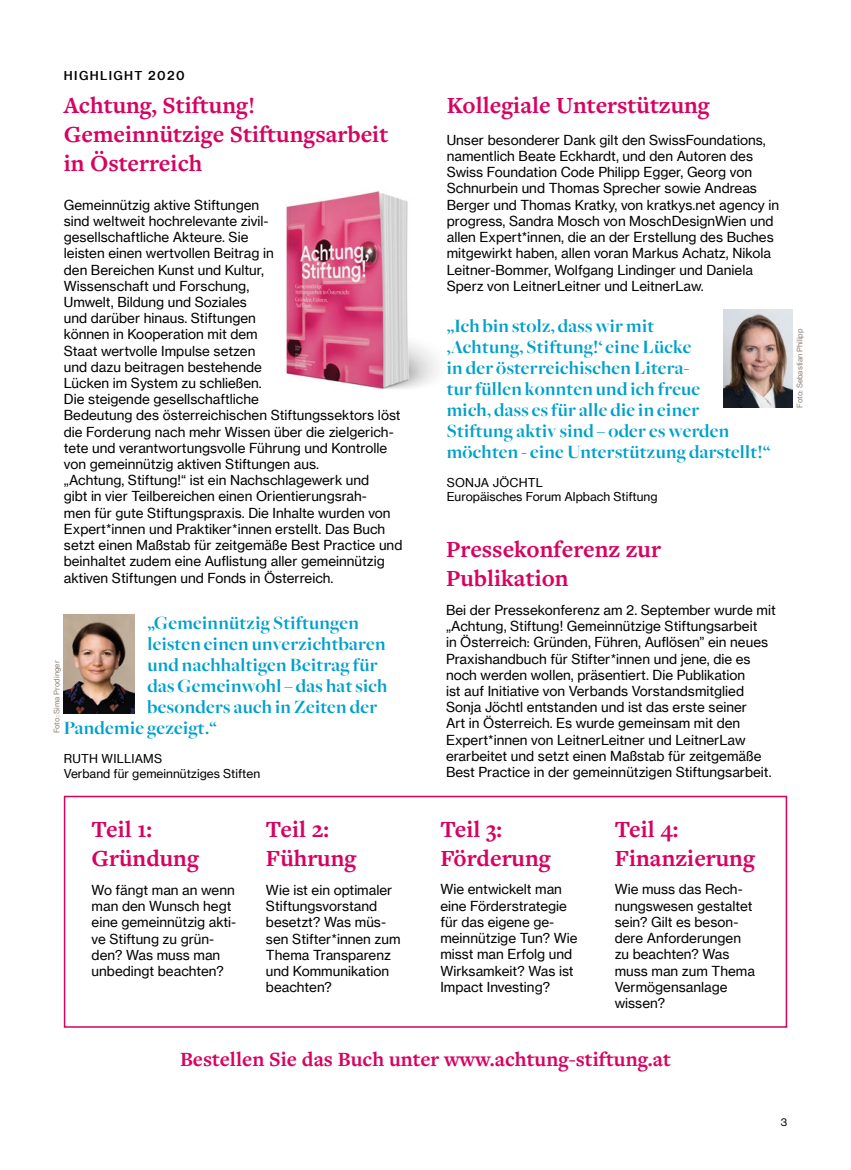
<style>
.page{position:relative;width:851px;height:1170px;background:#fff}
.page>*{position:absolute;margin:0;border:0;box-sizing:border-box;transform-origin:0 0}
.t1{font:700 24px/28.8px "Freight Text Pro";color:#d70361}
.t2{font:700 21px "Freight Text Pro";color:#d70361}
.t3{font:700 19.5px/21px "Freight Big";letter-spacing:.015em;color:#00a0cb}
.t4{font:13.5px/16.2px "N Haas Grotesk TX Pro 55 Rg";color:#000}
.t5{font:12px/14.4px "N Haas Grotesk TX Pro 55 Rg";color:#000}
.t6{font:12px "N Haas Grotesk TX Pro 65 Md";letter-spacing:.115em;color:#000}
.t7{font:10.5px "N Haas Grotesk TX Pro 55 Rg";color:#000}
.t8{font:7.5px "N Haas Grotesk TX Pro 55 Rg";color:#8c8279}
</style>
<div class="page">
<img style="left:723px;top:309px;width:69px;height:99px">
<div style="left:64px;top:795px;width:723px;height:232px;border:2px solid #d60260"></div>
<img style="left:286px;top:191px;width:152px;height:199px">
<img style="left:64px;top:614px;width:71px;height:99px">
<p class="t6" style="left:64px;top:68px;width:122px">HIGHLIGHT 2020</p>
<h1 class="t1" style="left:64px;top:90px;width:326px">Achtung, Stiftung!<br>Gemeinnützige Stiftungsarbeit in Österreich</h1>
<p class="t4" style="left:64px;top:197px;width:340px">Gemeinnützig aktive Stiftungen<br>sind weltweit hochrelevante zivil-<br>gesellschaftliche Akteure. Sie<br>leisten einen wertvollen Beitrag in<br>den Bereichen Kunst und Kultur,<br>Wissenschaft und Forschung,<br>Umwelt, Bildung und Soziales<br>und darüber hinaus. Stiftungen<br>können in Kooperation mit dem<br>Staat wertvolle Impulse setzen<br>und dazu beitragen bestehende<br>Lücken im System zu schließen.<br>Die steigende gesellschaftliche<br>Bedeutung des österreichischen Stiftungssektors löst die Forderung nach mehr Wissen über die zielgerich&shy;tete und verantwortungsvolle Führung und Kontrolle von gemeinnützig aktiven Stiftungen aus.<br>„Achtung, Stiftung!“ ist ein Nachschlagewerk und<br>gibt in vier Teilbereichen einen Orientierungsrah-<br>men für gute Stiftungspraxis. Die Inhalte wurden von Expert*innen und Praktiker*innen erstellt. Das Buch setzt einen Maßstab für zeitgemäße Best Practice und beinhaltet zudem eine Auflistung aller gemeinnützig aktiven Stiftungen und Fonds in Österreich.</p>
<h3 class="t3" style="left:147px;top:613px;width:213px">„Gemeinnützig Stiftungen</h3>
<h3 class="t3" style="left:147px;top:634px;width:239px">leisten einen unverzichtbaren</h3>
<h3 class="t3" style="left:147px;top:655px;width:231px">und nachhaltigen Beitrag für</h3>
<h3 class="t3" style="left:147px;top:676px;width:241px">das Gemeinwohl – das hat sich</h3>
<h3 class="t3" style="left:147px;top:697px;width:231px">besonders auch in Zeiten der</h3>
<h3 class="t3" style="left:64px;top:718px;width:155px">Pandemie gezeigt.“</h3>
<p class="t5" style="left:64px;top:751px;width:198px">RUTH WILLIAMS<br>Verband für gemeinnütziges Stiften</p>
<p class="t8" style="left:52px;top:733px;width:74px;rotate:-90deg">Foto: Sima Prodinger</p>
<h1 class="t1" style="left:92px;top:814px;width:109px">Teil 1:<br>Gründung</h1>
<p class="t4" style="left:92px;top:881px;width:146px">Wo fängt man an wenn man den Wunsch hegt eine gemeinnützig akti&shy;ve Stiftung zu grün&shy;den? Was muss man unbedingt beachten?</p>
<h1 class="t1" style="left:266px;top:814px;width:92px">Teil 2:<br>Führung</h1>
<p class="t4" style="left:266px;top:881px;width:136px">Wie ist ein optimaler<br>Stiftungsvorstand besetzt? Was müs&shy;sen Stifter*innen zum<br>Thema Transparenz und Kommunikation beachten?</p>
<h1 class="t1" style="left:446px;top:90px;width:264px">Kollegiale Unterstützung</h1>
<p class="t4" style="left:446px;top:132px;width:334px">Unser besonderer Dank gilt den SwissFoundations, namentlich Beate Eckhardt, und den Autoren des Swiss Foundation Code Philipp Egger, Georg von Schnurbein und Thomas Sprecher sowie Andreas Berger und Thomas Kratky, von kratkys.net agency in progress, Sandra Mosch von MoschDesignWien und allen Expert*innen, die an der Erstellung des Buches mitgewirkt haben, allen voran Markus Achatz, Nikola Leitner-Bommer, Wolfgang Lindinger und Daniela Sperz von LeitnerLeitner und LeitnerLaw.</p>
<p class="t3" style="left:446px;top:316px;width:325px">„Ich bin stolz, dass wir mit<br>‚Achtung, Stiftung!‘ eine Lücke<br>in der österreichischen Litera-<br>tur füllen konnten und ich freue<br>mich, dass es für alle die in einer Stiftung aktiv sind – oder es werden möchten - eine Unterstützung darstellt!“</p>
<p class="t5" style="left:446px;top:475px;width:212px">SONJA JÖCHTL<br>Europäisches Forum Alpbach Stiftung</p>
<h1 class="t1" style="left:446px;top:534px;width:216px">Pressekonferenz zur<br>Publikation</h1>
<p class="t4" style="left:446px;top:602px;width:331px">Bei der Pressekonferenz am 2. September wurde mit „Achtung, Stiftung! Gemeinnützige Stiftungsarbeit<br>in Österreich: Gründen, Führen, Auflösen” ein neues Praxishandbuch für Stifter*innen und jene, die es noch werden wollen, präsentiert. Die Publikation<br>ist auf Initiative von Verbands Vorstandsmitglied Sonja Jöchtl entstanden und ist das erste seiner<br>Art in Österreich. Es wurde gemeinsam mit den Expert*innen von LeitnerLeitner und LeitnerLaw erarbeitet und setzt einen Maßstab für zeitgemäße Best Practice in der gemeinnützigen Stiftungsarbeit.</p>
<h1 class="t1" style="left:440px;top:813px;width:112px">Teil 3:<br>Förderung</h1>
<p class="t4" style="left:440px;top:881px;width:139px">Wie entwickelt man eine Förderstrategie für das eigene ge&shy;meinnützige Tun? Wie misst man Erfolg und<br>Wirksamkeit? Was ist<br>Impact Investing?</p>
<h1 class="t1" style="left:614px;top:813px;width:142px">Teil 4:<br>Finanzierung</h1>
<p class="t4" style="left:614px;top:881px;width:142px">Wie muss das Rech&shy;nungswesen gestaltet sein? Gilt es beson&shy;dere Anforderungen zu beachten? Was muss man zum Thema<br>Vermögensanlage wissen?</p>
<h2 class="t2" style="left:180px;top:1045px;width:492px">Bestellen Sie das Buch unter www.achtung-stiftung.at</h2>
<p class="t8" style="left:794px;top:408px;width:81px;rotate:-90deg">Foto: Sebastian Philipp</p>
<p class="t7" style="left:780px;top:1116px;width:8px">3</p>
</div>
